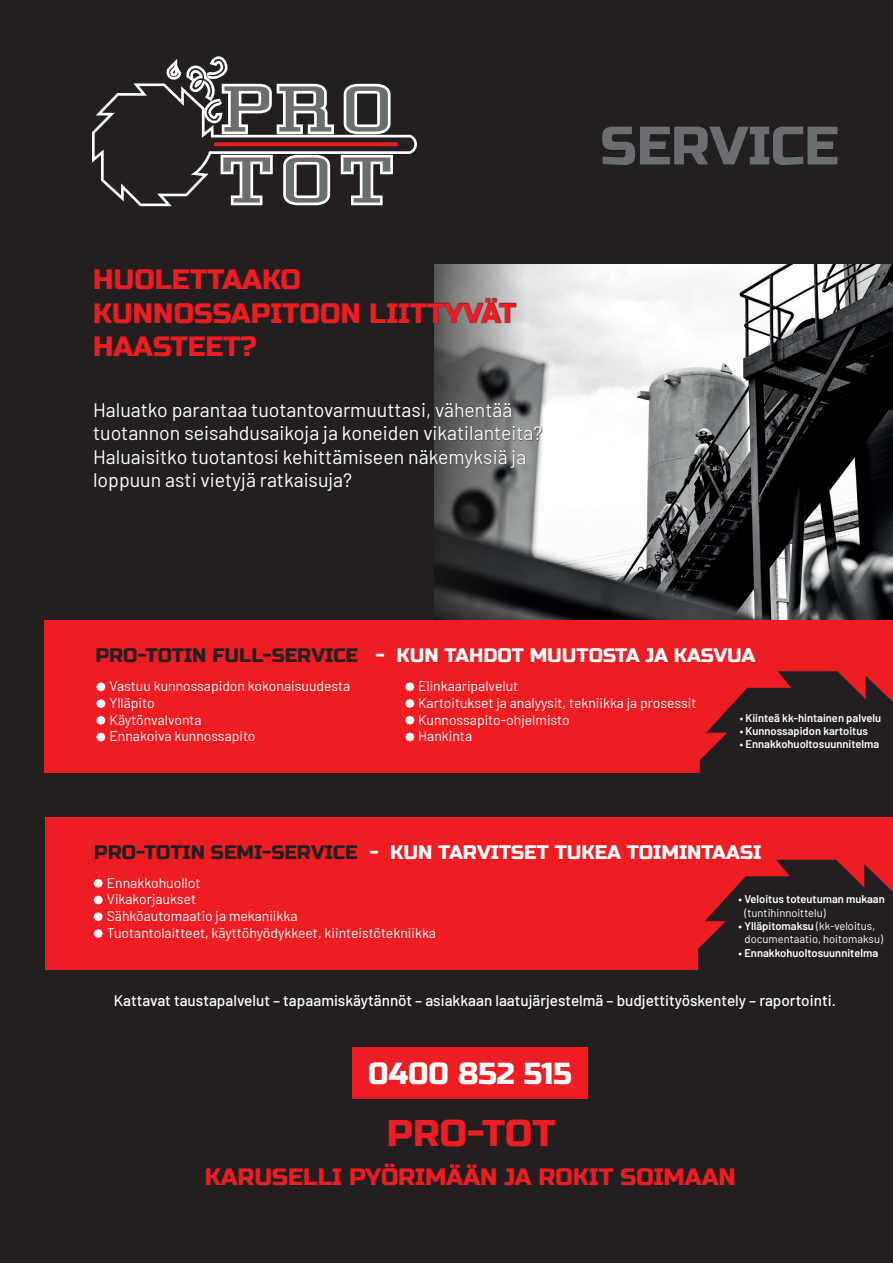
<style>
.page{position:relative;width:893px;height:1263px;background:#231f20}
.page>*{position:absolute;margin:0;border:0;box-sizing:border-box;transform-origin:0 0}
.t1{font:54px "Russo One";color:#6c6d70}
.t2{font:37.2px "Russo One";color:#ee1d23}
.t3{font:30.45px "Russo One";color:#fff}
.t4{font:27.9px/33.5px "Russo One";color:#ee1d23}
.t5{font:23.7px "Russo One";color:#ee1d23}
.t6{font:19.5px/23.4px "Barlow";color:#fff}
.t7{font:19.5px "Russo One";color:#fff}
.t8{font:500 15.3px "Barlow";color:#fff}
.t9{font:13.95px/16.8px "Barlow";color:#fff}
.t10{font:600 11.1px "Barlow";color:#fff}
.t11{font:11.1px/13.4px "Barlow";color:#fff}
.s1{color:#231f20}
.s2{font-weight:600}
</style>
<div class="page">
<div style="left:352px;top:1047px;width:236px;height:52px;background:#ee1d23"></div>
<svg style="left:92px;top:56px;width:325px;height:151px"></svg>
<svg style="left:214px;top:142px;width:184px;height:4px"></svg>
<img style="left:450px;top:264px;width:443px;height:356px">
<div style="left:44px;top:620px;width:849px;height:153px;background:#ee1d23"></div>
<svg style="left:97px;top:682px;width:8px;height:9px"></svg>
<svg style="left:97px;top:699px;width:8px;height:9px"></svg>
<svg style="left:97px;top:716px;width:8px;height:9px"></svg>
<svg style="left:97px;top:733px;width:8px;height:8px"></svg>
<div style="left:45px;top:816px;width:848px;height:153px;background:#ee1d23"></div>
<svg style="left:94px;top:879px;width:9px;height:8px"></svg>
<svg style="left:94px;top:896px;width:9px;height:8px"></svg>
<svg style="left:94px;top:912px;width:9px;height:9px"></svg>
<svg style="left:94px;top:929px;width:9px;height:9px"></svg>
<svg style="left:434px;top:599px;width:90px;height:20px"></svg>
<svg style="left:698px;top:671px;width:195px;height:299px"></svg>
<svg style="left:405px;top:682px;width:9px;height:9px"></svg>
<svg style="left:405px;top:699px;width:9px;height:9px"></svg>
<svg style="left:405px;top:716px;width:9px;height:8px"></svg>
<svg style="left:405px;top:733px;width:9px;height:8px"></svg>
<img style="left:434px;top:264px;width:114px;height:335px">
<h3 class="t4" style="left:93px;top:264px;width:425px">HUOLETTAAKO<br>KUNNOSSAPITOON LIITTYVÄT<br>HAASTEET?</h3>
<h3 class="t6" style="left:93px;top:396px;width:451px">Haluatko parantaa tuotantovarmuuttasi, vähentää tuotannon seisahdusaikoja ja koneiden vikatilanteita?<br>Haluaisitko tuotantosi kehittämiseen näkemyksiä ja loppuun asti vietyjä ratkaisuja?</h3>
<h1 class="t1" style="left:601px;top:114px;width:239px">SERVICE</h1>
<h3 class="t7" style="left:95px;top:644px;width:662px"><span class="s1">PRO-TOTIN FULL-SERVICE</span> - KUN TAHDOT MUUTOSTA JA KASVUA</h3>
<p class="t9" style="left:109px;top:677px;width:242px">Vastuu kunnossapidon kokonaisuudesta<br>Ylläpito<br>Käytönvalvonta<br>Ennakoiva kunnossapito</p>
<p class="t9" style="left:418px;top:677px;width:280px">Elinkaaripalvelut<br>Kartoitukset ja analyysit, tekniikka ja prosessit<br>Kunnossapito-ohjelmisto<br>Hankinta</p>
<p class="t10" style="left:740px;top:709px;width:143px">• Kiinteä kk-hintainen palvelu</p>
<p class="t10" style="left:740px;top:723px;width:130px">• Kunnossapidon kartoitus</p>
<p class="t10" style="left:740px;top:736px;width:141px">• Ennakkohuoltosuunnitelma</p>
<h3 class="t7" style="left:94px;top:840px;width:669px"><span class="s1">PRO-TOTIN SEMI-SERVICE</span> - KUN TARVITSET TUKEA TOIMINTAASI</h3>
<p class="t9" style="left:107px;top:873px;width:331px">Ennakkohuollot<br>Vikakorjaukset<br>Sähköautomaatio ja mekaniikka<br>Tuotantolaitteet, käyttöhyödykkeet, kiinteistötekniikka</p>
<p class="t10" style="left:739px;top:891px;width:148px">• Veloitus toteutuman mukaan</p>
<p class="t11" style="left:745px;top:905px;width:83px">(tuntihinnoittelu)</p>
<p class="t11" style="left:745px;top:918px;width:140px;text-indent:-6px"><span class="s2">• Ylläpitomaksu</span> (kk-veloitus, documentaatio, hoitomaksu)</p>
<p class="t10" style="left:739px;top:944px;width:141px">• Ennakkohuoltosuunnitelma</p>
<p class="t8" style="left:114px;top:990px;width:724px">Kattavat taustapalvelut – tapaamiskäytännöt – asiakkaan laatujärjestelmä – budjettityöskentely – raportointi.</p>
<h3 class="t3" style="left:368px;top:1056px;width:205px">0400 852 515</h3>
<h2 class="t2" style="left:387px;top:1112px;width:170px">PRO-TOT</h2>
<h3 class="t5" style="left:205px;top:1163px;width:533px">KARUSELLI PYÖRIMÄÄN JA ROKIT SOIMAAN</h3>
</div>
